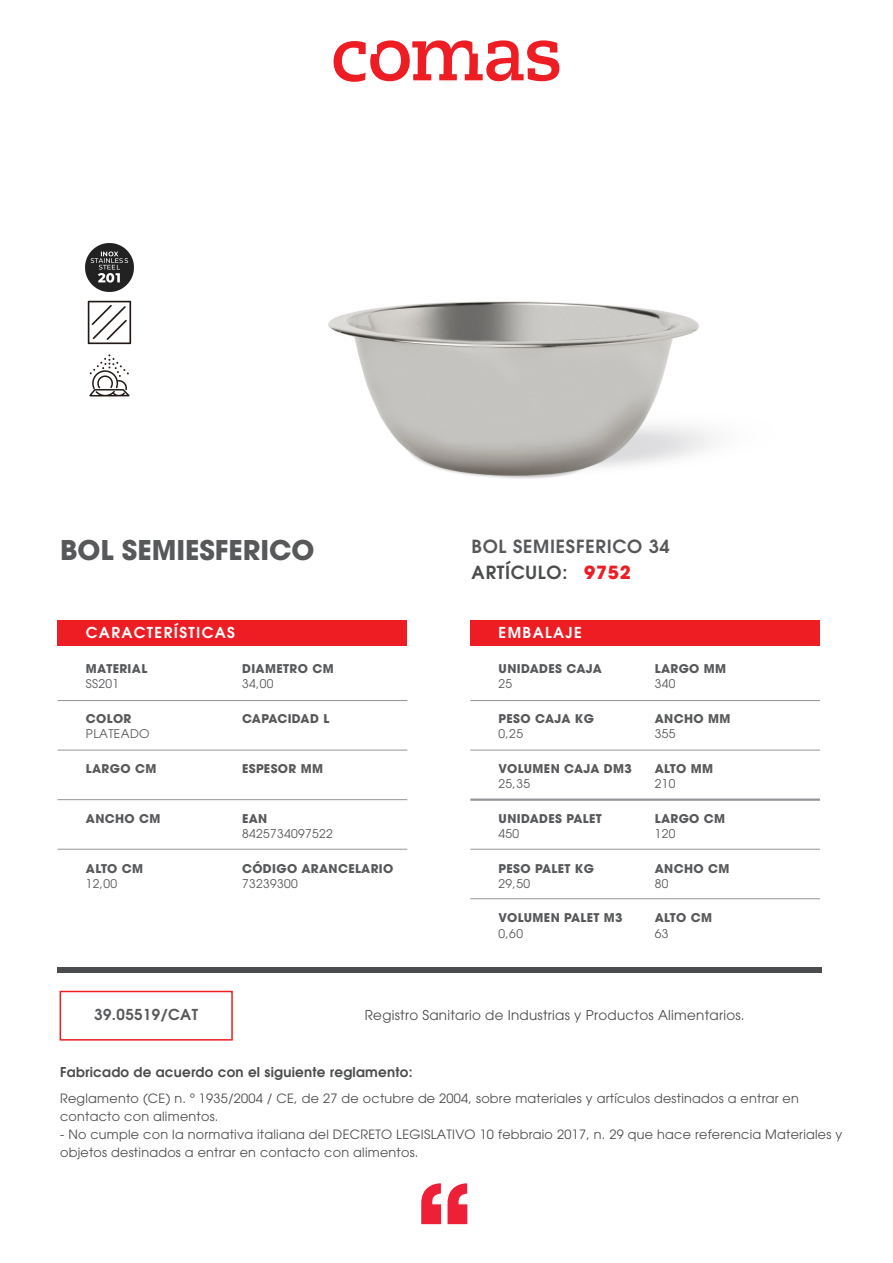
<style>
.page{position:relative;width:893px;height:1263px;background:#fff}
.page>*{position:absolute;margin:0;border:0;box-sizing:border-box;transform-origin:0 0}
.t1{font:700 27px "Avant Garde";color:#57585a}
.t2{font:600 18px/25.7px "Avant Garde";letter-spacing:.04em;color:#57585a}
.t3{font:600 15px "Avant Garde";letter-spacing:.09em;color:#fff}
.t4{font:600 15px "Avant Garde";letter-spacing:.03em;color:#57585a}
.t5{font:13.5px "Avant Garde";letter-spacing:.02em;color:#4b4c4d}
.t6{font:600 13.5px "Avant Garde";letter-spacing:.02em;color:#4b4c4d}
.t7{font:12.75px/18px "Avant Garde";letter-spacing:.02em;color:#4b4c4d}
.t8{font:700 12px "Avant Garde";letter-spacing:.03em;color:#57585a}
.t9{font:12px "Avant Garde";letter-spacing:.03em;color:#57585a}
.t10{font:700 12px "Avant Garde";letter-spacing:.01em;color:#57585a}
.s1{color:#4b4c4d}
.s2{font-weight:700;color:#ee1d23}
</style>
<div class="page">
<svg style="left:421px;top:1183px;width:20px;height:41px"></svg>
<svg style="left:448px;top:1183px;width:19px;height:41px"></svg>
<svg style="left:334px;top:40px;width:225px;height:42px"></svg>
<div style="left:58px;top:620px;width:349px;height:25px;background:#ee1d23"></div>
<div style="left:58px;top:967px;width:764px;height:6px;background:#4b4c4d"></div>
<hr style="left:58px;top:700px;width:349px;height:1px;background:#939598">
<hr style="left:58px;top:750px;width:349px;height:1px;background:#939598">
<hr style="left:58px;top:799px;width:349px;height:1px;background:#939598">
<hr style="left:58px;top:849px;width:349px;height:1px;background:#939598">
<div style="left:470px;top:620px;width:350px;height:25px;background:#ee1d23"></div>
<hr style="left:470px;top:700px;width:350px;height:1px;background:#939598">
<hr style="left:470px;top:750px;width:350px;height:1px;background:#939598">
<hr style="left:470px;top:798px;width:350px;height:3px;background:#939598">
<hr style="left:470px;top:849px;width:350px;height:1px;background:#939598">
<hr style="left:470px;top:898px;width:350px;height:1px;background:#939598">
<div style="left:60px;top:991px;width:173px;height:49px;border:2px solid #ee1d23"></div>
<img style="left:85px;top:243px;width:49px;height:154px">
<img style="left:328px;top:301px;width:386px;height:178px">
<h1 class="t1" style="left:60px;top:532px;width:256px">BOL SEMIESFERICO</h1>
<h2 class="t2" style="left:472px;top:533px;width:200px">BOL SEMIESFERICO 34<br><span class="s1">ARTÍCULO:</span> <span class="s2">9752</span></h2>
<p class="t3" style="left:86px;top:623px;width:151px">CARACTERÍSTICAS</p>
<p class="t8" style="left:86px;top:661px;width:63px">MATERIAL</p>
<p class="t9" style="left:86px;top:677px;width:35px">SS201</p>
<p class="t8" style="left:242px;top:661px;width:93px">DIAMETRO CM</p>
<p class="t9" style="left:242px;top:677px;width:33px">34,00</p>
<p class="t10" style="left:242px;top:711px;width:89px">CAPACIDAD L</p>
<p class="t8" style="left:86px;top:711px;width:47px">COLOR</p>
<p class="t9" style="left:86px;top:727px;width:65px">PLATEADO</p>
<p class="t8" style="left:86px;top:761px;width:72px">LARGO CM</p>
<p class="t8" style="left:86px;top:810px;width:76px">ANCHO CM</p>
<p class="t8" style="left:242px;top:761px;width:83px">ESPESOR MM</p>
<p class="t8" style="left:242px;top:810px;width:27px">EAN</p>
<p class="t9" style="left:242px;top:826px;width:92px">8425734097522</p>
<p class="t3" style="left:499px;top:623px;width:85px">EMBALAJE</p>
<p class="t8" style="left:499px;top:661px;width:105px">UNIDADES CAJA</p>
<p class="t9" style="left:499px;top:677px;width:15px">25</p>
<p class="t8" style="left:499px;top:711px;width:97px">PESO CAJA KG</p>
<p class="t9" style="left:499px;top:727px;width:26px">0,25</p>
<p class="t8" style="left:499px;top:761px;width:135px">VOLUMEN CAJA DM3</p>
<p class="t9" style="left:499px;top:777px;width:33px">25,35</p>
<p class="t8" style="left:499px;top:810px;width:105px">UNIDADES PALET</p>
<p class="t9" style="left:499px;top:826px;width:22px">450</p>
<p class="t8" style="left:655px;top:661px;width:73px">LARGO MM</p>
<p class="t9" style="left:655px;top:677px;width:22px">340</p>
<p class="t8" style="left:655px;top:711px;width:77px">ANCHO MM</p>
<p class="t9" style="left:655px;top:727px;width:22px">355</p>
<p class="t8" style="left:655px;top:761px;width:60px">ALTO MM</p>
<p class="t9" style="left:655px;top:777px;width:22px">210</p>
<p class="t8" style="left:655px;top:810px;width:72px">LARGO CM</p>
<p class="t9" style="left:655px;top:826px;width:22px">120</p>
<p class="t8" style="left:86px;top:860px;width:59px">ALTO CM</p>
<p class="t9" style="left:86px;top:876px;width:33px">12,00</p>
<p class="t8" style="left:242px;top:860px;width:153px">CÓDIGO ARANCELARIO</p>
<p class="t9" style="left:242px;top:876px;width:57px">73239300</p>
<p class="t8" style="left:499px;top:860px;width:97px">PESO PALET KG</p>
<p class="t9" style="left:499px;top:876px;width:33px">29,50</p>
<p class="t8" style="left:499px;top:910px;width:126px">VOLUMEN PALET M3</p>
<p class="t9" style="left:499px;top:926px;width:26px">0,60</p>
<p class="t8" style="left:655px;top:860px;width:76px">ANCHO CM</p>
<p class="t9" style="left:655px;top:876px;width:15px">80</p>
<p class="t8" style="left:655px;top:910px;width:59px">ALTO CM</p>
<p class="t9" style="left:655px;top:926px;width:15px">63</p>
<p class="t4" style="left:94px;top:1005px;width:105px">39.05519/CAT</p>
<p class="t5" style="left:365px;top:1007px;width:381px">Registro Sanitario de Industrias y Productos Alimentarios.</p>
<p class="t6" style="left:60px;top:1063px;width:354px">Fabricado de acuerdo con el siguiente reglamento:</p>
<p class="t7" style="left:60px;top:1090px;width:740px">Reglamento (CE) n. º 1935/2004 / CE, de 27 de octubre de 2004, sobre materiales y artículos destinados a entrar en contacto con alimentos.</p>
<p class="t7" style="left:60px;top:1126px;width:784px">- No cumple con la normativa italiana del DECRETO LEGISLATIVO 10 febbraio 2017, n. 29 que hace referencia Materiales y objetos destinados a entrar en contacto con alimentos.</p>
</div>
